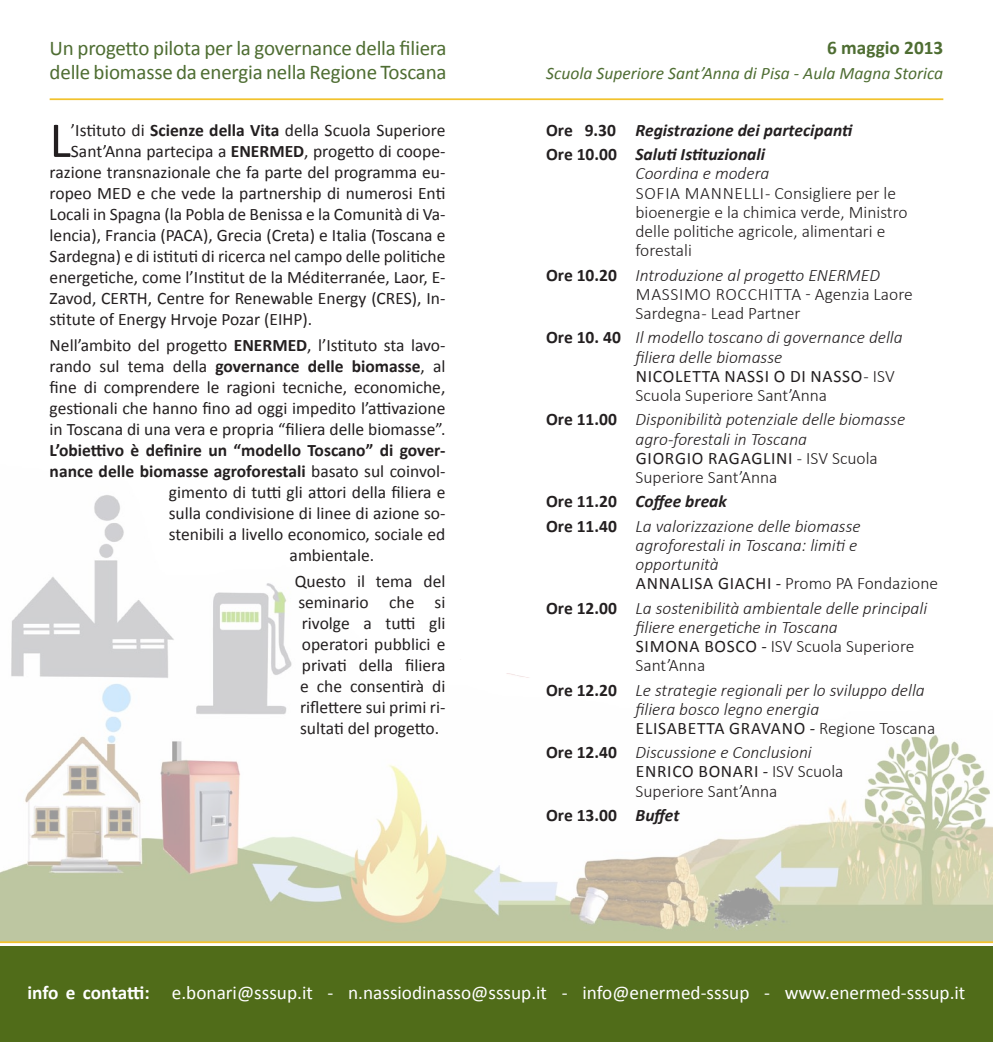
<style>
.page{position:relative;width:993px;height:1042px;background:#fff}
.page>*{position:absolute;margin:0;border:0;box-sizing:border-box;transform-origin:0 0}
.Normale{font:50.57px "Calibri";color:#231f20}
.Normale-2{font:21px/24px "Calibri";letter-spacing:-.01em;color:#4e6d32}
.t1{font:19.25px "Calibri";color:#fff}
.Normale-3{font:700 19.25px "Calibri";color:#4e6d32}
.Normale-4{font:17.5px/21px "Calibri";color:#231f20;text-align:justify}
.t2{font:italic 300 17.5px/19.2px "Calibri";color:#231f20}
.t3{font:300 17.5px/19.2px "Calibri";color:#231f20}
.Normale-5{font:700 17.5px "Calibri";color:#231f20}
.t4{font:italic 700 17.5px "Calibri";color:#231f20}
.Normale-6{font:17.5px "Calibri";letter-spacing:.04em;color:#231f20}
.Normale-7{font:italic 17.5px "Calibri";color:#4e6d32}
.s1{font-weight:700}
.s2{font-weight:400}
.s3{font-style:normal}
.s4{font-weight:700;font-style:normal}
.s5{font-weight:400;font-style:italic}
.s6{font-style:italic}
.s7{font-weight:300}
</style>
<div class="page">
<img style="left:0;top:495px;width:992px;height:446px">
<div style="left:0;top:946px;width:992px;height:96px;background:#506c19"></div>
<hr style="left:0;top:941px;width:992px;height:2px;background:#f2c22d">
<hr style="left:50px;top:98px;width:893px;height:2px;background:#f2c22d">
<p class="Normale-2" style="left:50px;top:37px;width:398px">Un progetto pilota per la governance della filiera delle biomasse da energia nella Regione Toscana</p>
<p class="Normale-3" style="left:826px;top:35px;width:118px">6 maggio 2013</p>
<p class="Normale-7" style="left:546px;top:62px;width:398px">Scuola Superiore Sant’Anna di Pisa - Aula Magna Storica</p>
<p class="Normale" style="left:50px;top:108px;width:23px">L</p>
<p class="Normale-4" style="left:71px;top:120px;width:376px">’Istituto di <span class="s1">Scienze della Vita</span> della Scuola Superiore</p>
<p class="Normale-4" style="left:71px;top:141px;width:376px">Sant’Anna partecipa a <span class="s1">ENERMED</span>, progetto di coope-</p>
<p class="Normale-4" style="left:50px;top:162px;width:397px">razione transnazionale che fa parte del programma eu-</p>
<p class="Normale-4" style="left:50px;top:183px;width:397px">ropeo MED e che vede la partnership di numerosi Enti</p>
<p class="Normale-4" style="left:50px;top:204px;width:397px">Locali in Spagna (la Pobla de Benissa e la Comunità di Va-</p>
<p class="Normale-4" style="left:50px;top:225px;width:397px">lencia), Francia (PACA), Grecia (Creta) e Italia (Toscana e</p>
<p class="Normale-4" style="left:50px;top:246px;width:397px">Sardegna) e di istituti di ricerca nel campo delle politiche</p>
<p class="Normale-4" style="left:50px;top:267px;width:397px">energetiche, come l’Institut de la Méditerranée, Laor, E-</p>
<p class="Normale-4" style="left:50px;top:288px;width:397px">Zavod, CERTH, Centre for Renewable Energy (CRES), In-</p>
<p class="Normale-4" style="left:50px;top:309px;width:264px">stitute of Energy Hrvoje Pozar (EIHP).</p>
<p class="Normale-4" style="left:50px;top:335px;width:397px">Nell’ambito del progetto <span class="s1">ENERMED</span>, l’Istituto sta lavo-</p>
<p class="Normale-5" style="left:50px;top:355px;width:397px"><span class="s2">rando sul tema della</span> governance delle biomasse<span class="s2">, al</span></p>
<p class="Normale-4" style="left:50px;top:377px;width:397px">fine di comprendere le ragioni tecniche, economiche,</p>
<p class="Normale-4" style="left:50px;top:398px;width:397px">gestionali che hanno fino ad oggi impedito l’attivazione</p>
<p class="Normale-4" style="left:50px;top:419px;width:397px">in Toscana di una vera e propria “filiera delle biomasse”.</p>
<p class="Normale-5" style="left:50px;top:439px;width:397px">L’obiettivo è definire un “modello Toscano” di gover-</p>
<p class="Normale-5" style="left:50px;top:460px;width:397px">nance delle biomasse agroforestali <span class="s2">basato sul coinvol-</span></p>
<p class="Normale-4" style="left:169px;top:482px;width:278px">gimento di tutti gli attori della filiera e</p>
<p class="Normale-4" style="left:169px;top:503px;width:278px">sulla condivisione di linee di azione so-</p>
<p class="Normale-4" style="left:169px;top:524px;width:278px">stenibili a livello economico, sociale ed</p>
<p class="Normale-4" style="left:289px;top:545px;width:86px">ambientale.</p>
<p class="Normale-4" style="left:295px;top:571px;width:152px">Questo il tema del seminario che si rivolge a tutti gli operatori pubblici e privati della filiera e che consentirà di riflettere sui primi ri&shy;sultati del progetto.</p>
<p class="t4" style="left:546px;top:119px;width:308px"><span class="s3">Ore 9.30</span> Registrazione dei partecipanti</p>
<p class="t4" style="left:546px;top:143px;width:220px"><span class="s3">Ore 10.00</span> Saluti Istituzionali</p>
<p class="t2" style="left:635px;top:164px;width:135px">Coordina e modera</p>
<p class="t3" style="left:635px;top:183px;width:273px">SOFIA MANNELLI - Consigliere per le bioenergie e la chimica verde, Ministro delle politiche agricole, alimentari e forestali</p>
<p class="t2" style="left:546px;top:265px;width:335px"><span class="s4">Ore 10.20</span> Introduzione al progetto ENERMED</p>
<p class="t3" style="left:635px;top:284px;width:278px">MASSIMO ROCCHITTA - Agenzia Laore<br>Sardegna - Lead Partner</p>
<p class="t2" style="left:635px;top:328px;width:268px;text-indent:-89px"><span class="s4">Ore 10. 40</span> Il modello toscano di governance della filiera delle biomasse</p>
<p class="t3" style="left:635px;top:366px;width:260px"><span class="s2">NICOLETTA NASSI O DI NASSO</span> - ISV<br>Scuola Superiore Sant’Anna</p>
<p class="t2" style="left:546px;top:410px;width:360px;text-align:center"><span class="s4">Ore 11.00</span> Disponibilità potenziale delle biomasse agro-forestali in Toscana</p>
<p class="t3" style="left:635px;top:448px;width:244px"><span class="s2">GIORGIO RAGAGLINI</span> - ISV Scuola<br>Superiore Sant’Anna</p>
<p class="t4" style="left:546px;top:490px;width:182px"><span class="s3">Ore 11.20</span> Coffee break</p>
<p class="t2" style="left:635px;top:516px;width:227px;text-indent:-89px"><span class="s4">Ore 11.40</span> La valorizzazione delle biomasse agroforestali in Toscana: limiti e opportunità</p>
<p class="t3" style="left:635px;top:574px;width:303px"><span class="s2">ANNALISA GIACHI</span> <span class="s5">-</span> Promo PA Fondazione</p>
<p class="t2" style="left:546px;top:598px;width:382px;text-align:center"><span class="s4">Ore 12.00</span> La sostenibilità ambientale delle principali filiere energetiche in Toscana</p>
<p class="t3" style="left:635px;top:636px;width:280px"><span class="s2">SIMONA BOSCO</span> <span class="s5">-</span> ISV Scuola Superiore<br>Sant’Anna</p>
<p class="t2" style="left:635px;top:680px;width:291px;text-indent:-89px"><span class="s4">Ore 12.20</span> Le strategie regionali per lo sviluppo della filiera bosco legno energia</p>
<p class="Normale-6" style="left:635px;top:717px;width:301px">ELISABETTA GRAVANO <span class="s6">-</span> <span class="s7">Regione Toscana</span></p>
<p class="t2" style="left:546px;top:742px;width:267px"><span class="s4">Ore 12.40</span> Discussione e Conclusioni</p>
<p class="Normale-6" style="left:635px;top:760px;width:209px">ENRICO BONARI <span class="s6">-</span> <span class="s7">ISV Scuola</span></p>
<p class="t3" style="left:635px;top:781px;width:143px">Superiore Sant’Anna</p>
<p class="Normale-5" style="left:546px;top:804px;width:135px">Ore 13.00 <span class="s6">Buffet</span></p>
<p class="t1" style="left:27px;top:981px;width:939px"><span class="s1">info e contatti:</span> e.bonari@sssup.it - n.nassiodinasso@sssup.it - info@enermed-sssup - www.enermed-sssup.it</p>
</div>
